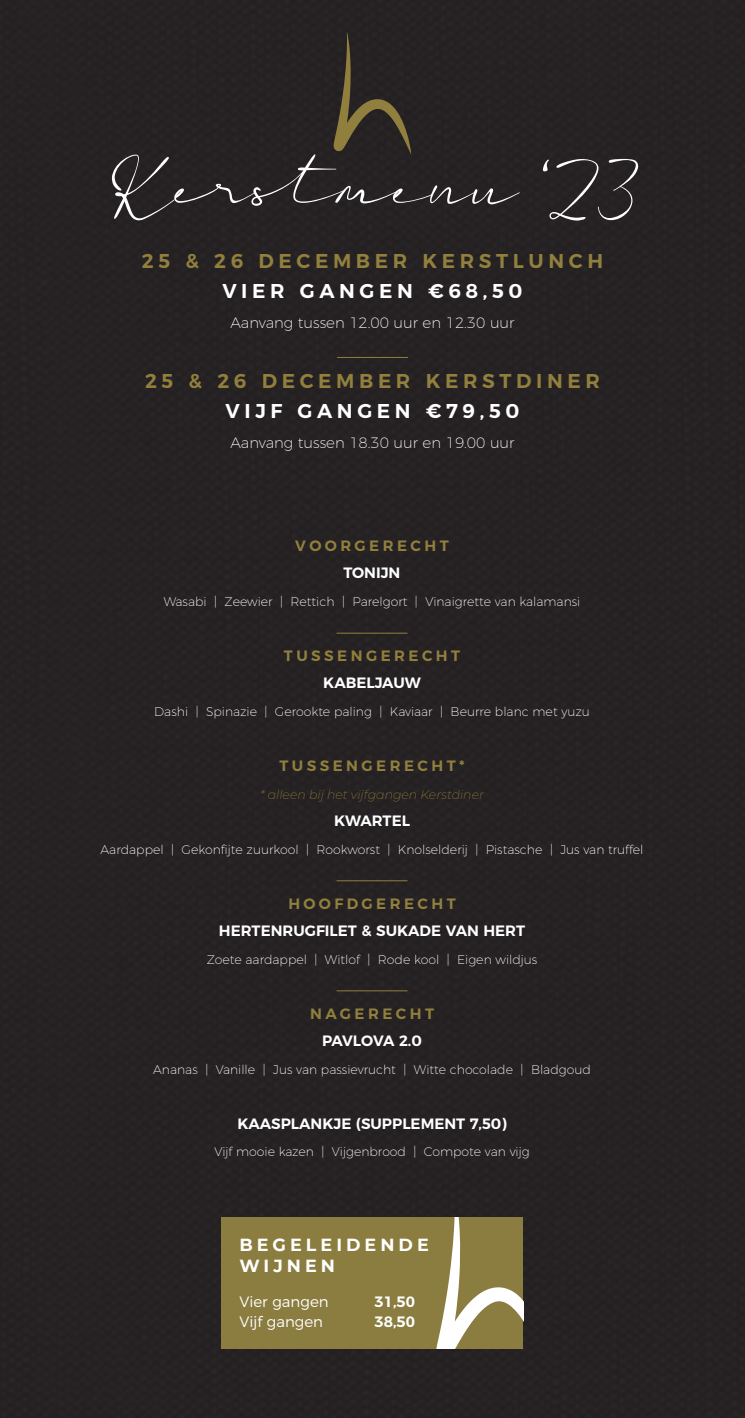
<style>
.page{position:relative;width:745px;height:1418px;background:#fff}
.page>*{position:absolute;margin:0;border:0;box-sizing:border-box;transform-origin:0 0}
.t1{font:87.5px "Charlotte";color:#fff}
.t2{font:600 20px "Montserrat";letter-spacing:.23em;color:#91803d}
.t3{font:600 20px "Montserrat";letter-spacing:.23em;color:#fff}
.t4{font:700 17.5px/21px "Montserrat";letter-spacing:.23em;color:#fff}
.t5{font:600 15px "Montserrat";color:#fff}
.t6{font:200 15px "Montserrat";color:#fff}
.t7{font:600 15px "Montserrat";letter-spacing:.23em;color:#91803d}
.t8{font:300 15px "Montserrat";color:#fff}
.t9{font:600 15px "Montserrat";letter-spacing:-.03em;color:#fff}
.t10{font:200 12.5px "Montserrat";color:#fff}
.t11{font:italic 200 12.5px "Montserrat";color:#91803d}
</style>
<div class="page">
<div style="left:0;top:0;width:744px;height:1417px;background:#231f20"></div>
<svg style="left:333px;top:32px;width:78px;height:122px"></svg>
<hr style="left:337px;top:357px;width:70px;height:1px;background:#91803d">
<hr style="left:336px;top:633px;width:71px;height:1px;background:#91803d">
<hr style="left:336px;top:880px;width:71px;height:1px;background:#91803d">
<hr style="left:336px;top:990px;width:71px;height:1px;background:#91803d">
<div style="left:221px;top:1217px;width:302px;height:131px;background:#8b7c40"></div>
<svg style="left:436px;top:1217px;width:87px;height:131px"></svg>
<p class="t1" style="left:104px;top:142px;width:536px">Kerstmenu ‘23</p>
<p class="t2" style="left:142px;top:244px;width:462px">25 &amp; 26 DECEMBER KERSTLUNCH</p>
<p class="t3" style="left:222px;top:274px;width:301px">VIER GANGEN €68,50</p>
<p class="t6" style="left:230px;top:311px;width:285px">Aanvang tussen 12.00 uur en 12.30 uur</p>
<p class="t2" style="left:145px;top:364px;width:456px">25 &amp; 26 DECEMBER KERSTDINER</p>
<p class="t3" style="left:225px;top:394px;width:295px">VIJF GANGEN €79,50</p>
<p class="t6" style="left:230px;top:431px;width:285px">Aanvang tussen 18.30 uur en 19.00 uur</p>
<p class="t7" style="left:295px;top:533px;width:155px">VOORGERECHT</p>
<p class="t5" style="left:343px;top:561px;width:58px">TONIJN</p>
<p class="t10" style="left:163px;top:592px;width:418px">Wasabi | Zeewier | Rettich | Parelgort | Vinaigrette van kalamansi</p>
<p class="t7" style="left:284px;top:643px;width:178px">TUSSENGERECHT</p>
<p class="t5" style="left:323px;top:671px;width:99px">KABELJAUW</p>
<p class="t10" style="left:154px;top:702px;width:437px">Dashi | Spinazie | Gerookte paling | Kaviaar | Beurre blanc met yuzu</p>
<p class="t7" style="left:279px;top:753px;width:187px">TUSSENGERECHT*</p>
<p class="t11" style="left:260px;top:785px;width:225px">* alleen bij het vijfgangen Kerstdiner</p>
<p class="t5" style="left:334px;top:808px;width:77px">KWARTEL</p>
<p class="t10" style="left:100px;top:839px;width:544px">Aardappel | Gekonfijte zuurkool | Rookworst | Knolselderij | Pistasche | Jus van truffel</p>
<p class="t7" style="left:288px;top:891px;width:169px">HOOFDGERECHT</p>
<p class="t5" style="left:219px;top:918px;width:307px">HERTENRUGFILET &amp; SUKADE VAN HERT</p>
<p class="t10" style="left:206px;top:949px;width:332px">Zoete aardappel | Witlof | Rode kool | Eigen wildjus</p>
<p class="t7" style="left:310px;top:1001px;width:125px">NAGERECHT</p>
<p class="t9" style="left:322px;top:1028px;width:101px">PAVLOVA 2.0</p>
<p class="t10" style="left:153px;top:1059px;width:439px">Ananas | Vanille | Jus van passievrucht | Witte chocolade | Bladgoud</p>
<p class="t5" style="left:237px;top:1111px;width:271px">KAASPLANKJE (SUPPLEMENT 7,50)</p>
<p class="t10" style="left:214px;top:1142px;width:316px">Vijf mooie kazen | Vijgenbrood | Compote van vijg</p>
<p class="t4" style="left:239px;top:1232px;width:191px">BEGELEIDENDE<br>WIJNEN</p>
<p class="t8" style="left:239px;top:1290px;width:91px">Vier gangen</p>
<p class="t5" style="left:374px;top:1289px;width:42px">31,50</p>
<p class="t8" style="left:239px;top:1310px;width:85px">Vijf gangen</p>
<p class="t5" style="left:374px;top:1309px;width:42px">38,50</p>
</div>
